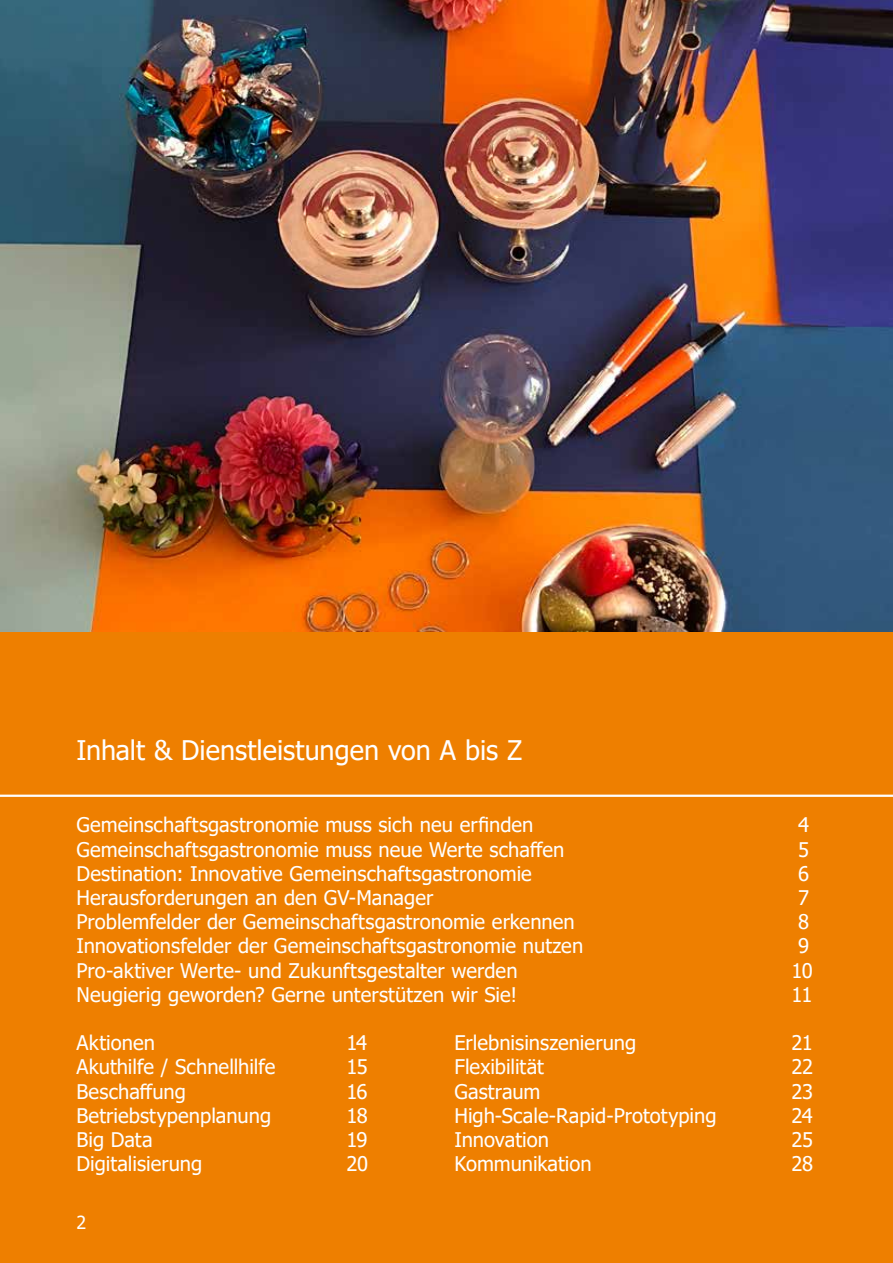
<style>
.page{position:relative;width:893px;height:1263px;background:#fff}
.page>*{position:absolute;margin:0;border:0;box-sizing:border-box;transform-origin:0 0}
.t1{font:27px "Tahoma";color:#fff}
.t2{font:20.1px "Tahoma";color:#fff}
.t3{font:18px "Tahoma";color:#fff}
</style>
<div class="page">
<div style="left:0;top:631px;width:893px;height:632px;background:#ee7f00"></div>
<hr style="left:0;top:795px;width:893px;height:2px;background:#fff">
<img style="left:0;top:0;width:893px;height:631px">
<h1 class="t1" style="left:76px;top:732px;width:447px">Inhalt &amp; Dienstleistungen von A bis Z</h1>
<p class="t2" style="left:76px;top:811px;width:458px">Gemeinschaftsgastronomie muss sich neu erfinden</p>
<p class="t2" style="left:798px;top:811px;width:13px">4</p>
<p class="t2" style="left:76px;top:836px;width:489px">Gemeinschaftsgastronomie muss neue Werte schaffen</p>
<p class="t2" style="left:798px;top:836px;width:13px">5</p>
<p class="t2" style="left:76px;top:860px;width:457px">Destination: Innovative Gemeinschaftsgastronomie</p>
<p class="t2" style="left:798px;top:860px;width:13px">6</p>
<p class="t2" style="left:76px;top:884px;width:358px">Herausforderungen an den GV-Manager</p>
<p class="t2" style="left:798px;top:884px;width:13px">7</p>
<p class="t2" style="left:76px;top:908px;width:500px">Problemfelder der Gemeinschaftsgastronomie erkennen</p>
<p class="t2" style="left:798px;top:908px;width:13px">8</p>
<p class="t2" style="left:76px;top:932px;width:508px">Innovationsfelder der Gemeinschaftsgastronomie nutzen</p>
<p class="t2" style="left:798px;top:932px;width:13px">9</p>
<p class="t2" style="left:76px;top:957px;width:443px">Pro-aktiver Werte- und Zukunftsgestalter werden</p>
<p class="t2" style="left:792px;top:957px;width:23px">10</p>
<p class="t2" style="left:76px;top:981px;width:442px">Neugierig geworden? Gerne unterstützen wir Sie!</p>
<p class="t2" style="left:792px;top:981px;width:22px">11</p>
<p class="t2" style="left:76px;top:1029px;width:80px">Aktionen</p>
<p class="t2" style="left:346px;top:1029px;width:22px">14</p>
<p class="t2" style="left:454px;top:1029px;width:183px">Erlebnisinszenierung</p>
<p class="t2" style="left:791px;top:1029px;width:23px">21</p>
<p class="t2" style="left:76px;top:1053px;width:201px">Akuthilfe / Schnellhilfe</p>
<p class="t2" style="left:346px;top:1053px;width:23px">15</p>
<p class="t2" style="left:454px;top:1053px;width:91px">Flexibilität</p>
<p class="t2" style="left:791px;top:1053px;width:23px">22</p>
<p class="t2" style="left:76px;top:1078px;width:111px">Beschaffung</p>
<p class="t2" style="left:346px;top:1078px;width:23px">16</p>
<p class="t2" style="left:454px;top:1078px;width:88px">Gastraum</p>
<p class="t2" style="left:791px;top:1078px;width:23px">23</p>
<p class="t2" style="left:76px;top:1102px;width:196px">Betriebstypenplanung</p>
<p class="t2" style="left:346px;top:1102px;width:23px">18</p>
<p class="t2" style="left:454px;top:1102px;width:264px">High-Scale-Rapid-Prototyping</p>
<p class="t2" style="left:791px;top:1102px;width:23px">24</p>
<p class="t2" style="left:76px;top:1126px;width:78px">Big Data</p>
<p class="t2" style="left:346px;top:1126px;width:23px">19</p>
<p class="t2" style="left:454px;top:1126px;width:96px">Innovation</p>
<p class="t2" style="left:791px;top:1126px;width:23px">25</p>
<p class="t2" style="left:76px;top:1150px;width:127px">Digitalisierung</p>
<p class="t2" style="left:346px;top:1150px;width:23px">20</p>
<p class="t2" style="left:454px;top:1150px;width:139px">Kommunikation</p>
<p class="t2" style="left:791px;top:1150px;width:23px">28</p>
<p class="t3" style="left:76px;top:1210px;width:11px">2</p>
</div>
